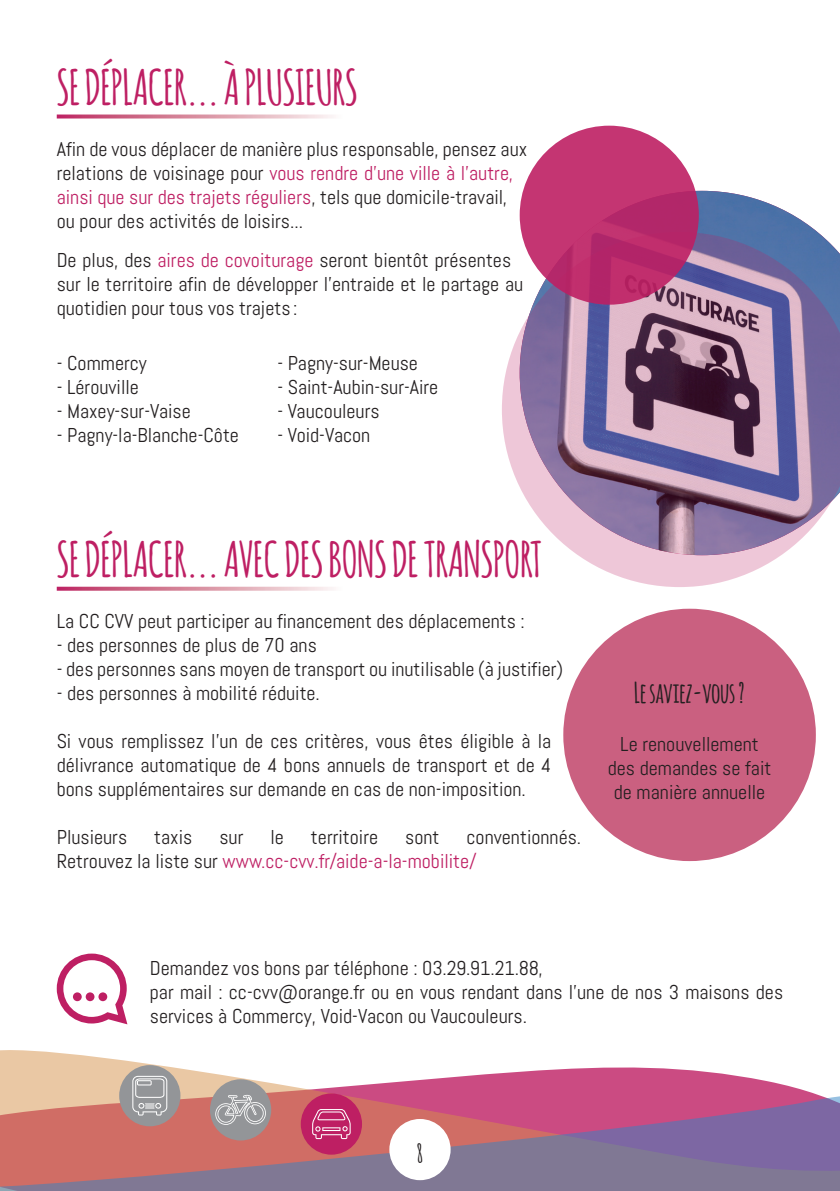
<style>
.page{position:relative;width:840px;height:1191px;background:#fff}
.page>*{position:absolute;margin:0;border:0;box-sizing:border-box;transform-origin:0 0}
.t1{font:700 48px "Amatic";color:#be1f63}
.t2{font:700 28px "Amatic";color:#231f20}
.t3{font:700 24px "Amatic";color:#231f20}
.t4{font:20px/24px "Abel";color:#231f20}
.s1{color:#be1f63}
</style>
<div class="page">
<svg style="left:0;top:1050px;width:784px;height:35px"></svg>
<svg style="left:0;top:1085px;width:839px;height:106px;background:#ac6e85"></svg>
<div style="left:389px;top:1119px;width:61px;height:61px;background:#fff;border-radius:50%"></div>
<div style="left:300px;top:1093px;width:62px;height:61px;background:#be1f63;border-radius:50%"></div>
<svg style="left:312px;top:1109px;width:38px;height:30px"></svg>
<div style="left:210px;top:1079px;width:61px;height:61px;background:#939598;border-radius:50%"></div>
<svg style="left:215px;top:1095px;width:51px;height:29px"></svg>
<div style="left:119px;top:1065px;width:61px;height:61px;background:#939598;border-radius:50%"></div>
<svg style="left:132px;top:1075px;width:35px;height:40px"></svg>
<svg style="left:57px;top:114px;width:276px;height:4px"></svg>
<img style="left:695px;top:191px;width:123px;height:41px">
<svg style="left:502px;top:232px;width:337px;height:355px;background:#a591b0"></svg>
<svg style="left:519px;top:126px;width:179px;height:179px;background:#be306f"></svg>
<svg style="left:57px;top:586px;width:276px;height:4px"></svg>
<svg style="left:57px;top:953px;width:70px;height:71px"></svg>
<div style="left:73px;top:992px;width:9px;height:9px;background:#be1f63;border-radius:50%"></div>
<div style="left:86px;top:992px;width:8px;height:9px;background:#be1f63;border-radius:50%"></div>
<div style="left:98px;top:992px;width:9px;height:9px;background:#be1f63;border-radius:50%"></div>
<div style="left:563px;top:608px;width:252px;height:253px;background:#ca6080;border-radius:50%"></div>
<h1 class="t1" style="left:57px;top:53px;width:302px">SE DÉPLACER... À PLUSIEURS</h1>
<p class="t4" style="left:57px;top:137px;width:472px">Afin de vous déplacer de manière plus responsable, pensez aux relations de voisinage pour <span class="s1">vous rendre d’une ville à l’autre, ainsi que sur des trajets réguliers</span>, tels que domicile-travail, ou pour des activités de loisirs...</p>
<p class="t4" style="left:57px;top:248px;width:468px">De plus, des <span class="s1">aires de covoiturage</span> seront bientôt présentes sur le territoire afin de développer l’entraide et le partage au quotidien pour tous vos trajets :</p>
<p class="t4" style="left:57px;top:351px;width:91px">- Commercy</p>
<p class="t4" style="left:57px;top:375px;width:84px">- Lérouville</p>
<p class="t4" style="left:57px;top:399px;width:135px">- Maxey-sur-Vaise</p>
<p class="t4" style="left:57px;top:423px;width:184px">- Pagny-la-Blanche-Côte</p>
<p class="t4" style="left:277px;top:351px;width:142px">- Pagny-sur-Meuse</p>
<p class="t4" style="left:277px;top:375px;width:162px">- Saint-Aubin-sur-Aire</p>
<p class="t4" style="left:277px;top:399px;width:104px">- Vaucouleurs</p>
<p class="t4" style="left:277px;top:423px;width:94px">- Void-Vacon</p>
<h1 class="t1" style="left:57px;top:525px;width:486px">SE DÉPLACER... AVEC DES BONS DE TRANSPORT</h1>
<p class="t4" style="left:57px;top:609px;width:469px">La CC CVV peut participer au financement des déplacements :</p>
<p class="t4" style="left:57px;top:633px;width:261px">- des personnes de plus de 70 ans</p>
<p class="t4" style="left:57px;top:657px;width:508px">- des personnes sans moyen de transport ou inutilisable (à justifier)</p>
<p class="t4" style="left:57px;top:681px;width:264px">- des personnes à mobilité réduite.</p>
<p class="t4" style="left:57px;top:729px;width:495px;text-align:justify">Si vous remplissez l’un de ces critères, vous êtes éligible à la délivrance automatique de 4 bons annuels de transport et de 4 bons supplémentaires sur demande en cas de non-imposition.</p>
<p class="t4" style="left:57px;top:825px;width:72px">Plusieurs</p>
<p class="t4" style="left:154px;top:825px;width:40px">taxis</p>
<p class="t4" style="left:219px;top:825px;width:25px">sur</p>
<p class="t4" style="left:270px;top:825px;width:15px">le</p>
<p class="t4" style="left:311px;top:825px;width:69px">territoire</p>
<p class="t4" style="left:405px;top:825px;width:36px">sont</p>
<p class="t4" style="left:57px;top:825px;width:525px;text-indent:409px">conventionnés.<br>Retrouvez la liste sur <span class="s1">www.cc-cvv.fr/aide-a-la-mobilite/</span></p>
<h2 class="t2" style="left:634px;top:672px;width:112px">Le saviez-vous ?</h2>
<p class="t4" style="left:607px;top:732px;width:165px;text-align:center">Le renouvellement des demandes se fait de manière annuelle</p>
<p class="t4" style="left:150px;top:956px;width:634px">Demandez vos bons par téléphone : 03.29.91.21.88,<br>par mail : cc-cvv@orange.fr ou en vous rendant dans l’une de nos 3 maisons des services à Commercy, Void-Vacon ou Vaucouleurs.</p>
<p class="t3" style="left:416px;top:1135px;width:8px">8</p>
</div>
